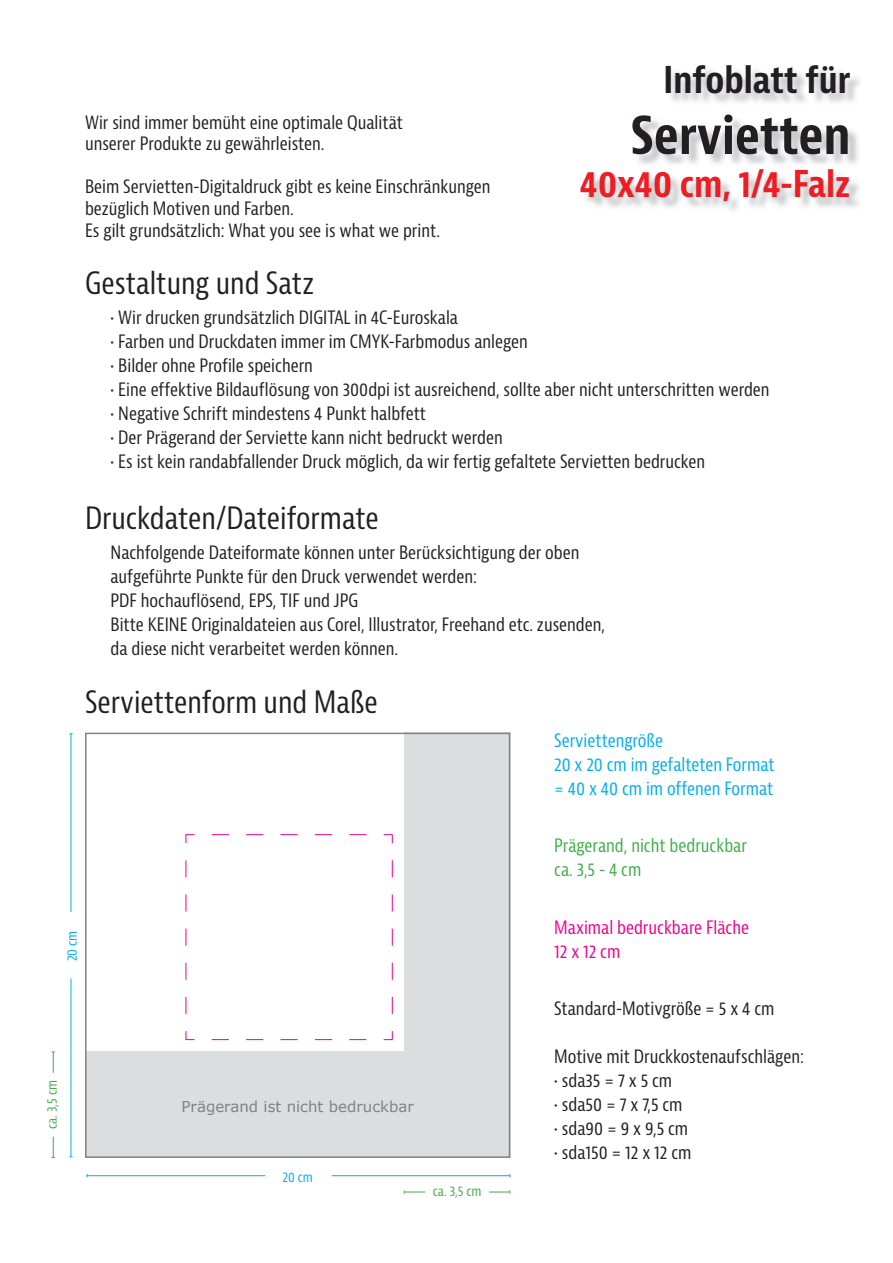
<style>
.page{position:relative;width:893px;height:1263px;background:#fff}
.page>*{position:absolute;margin:0;border:0;box-sizing:border-box;transform-origin:0 0}
.t1{font:700 condensed 51px "Bernina Sans";color:#231f20}
.t2{font:700 condensed 36px "Bernina Sans";color:#ee1d23}
.t3{font:700 condensed 36px "Bernina Sans";color:#231f20}
.t4{font:condensed 30px "Bernina Sans";color:#231f20}
.t5{font:condensed 18px/24px "Bernina Sans";color:#231f20}
.t6{font:condensed 18px/24px "Bernina Sans";color:#00aeef}
.t7{font:condensed 18px/24px "Bernina Sans";color:#40ae49}
.t8{font:condensed 18px/24px "Bernina Sans";color:#ed028c}
.t9{font:15px "Verdana";color:#808285}
.t10{font:condensed 13.5px "Bernina Sans";color:#40ae49}
.t11{font:condensed 13.5px "Bernina Sans";letter-spacing:-.005em;color:#00aeef}
</style>
<div class="page">
<img style="left:586px;top:70px;width:274px;height:140px">
<hr style="left:87px;top:1175px;width:178px;height:1px;background:#00aeef">
<hr style="left:332px;top:1175px;width:178px;height:1px;background:#00aeef">
<hr style="left:71px;top:978px;width:1px;height:179px;background:#00aeef">
<hr style="left:71px;top:734px;width:1px;height:178px;background:#00aeef">
<div style="left:404px;top:733px;width:106px;height:425px;background:#dcdddf"></div>
<div style="left:85px;top:1051px;width:425px;height:107px;background:#dcdddf"></div>
<div style="left:85px;top:733px;width:425px;height:425px;border:2px solid #808285"></div>
<svg style="left:404px;top:1190px;width:21px;height:4px"></svg>
<svg style="left:489px;top:1190px;width:21px;height:4px"></svg>
<svg style="left:52px;top:1136px;width:3px;height:22px"></svg>
<svg style="left:52px;top:1051px;width:3px;height:22px"></svg>
<svg style="left:185px;top:834px;width:208px;height:206px"></svg>
<p class="t5" style="left:85px;top:112px;width:319px;line-height:21.6px">Wir sind immer bemüht eine optimale Qualität unserer Produkte zu gewährleisten.</p>
<p class="t5" style="left:85px;top:176px;width:407px;line-height:21.6px">Beim Servietten-Digitaldruck gibt es keine Einschränkungen bezüglich Motiven und Farben.<br>Es gilt grundsätzlich: What you see is what we print.</p>
<h3 class="t4" style="left:85px;top:265px;width:230px">Gestaltung und Satz</h3>
<h2 class="t3" style="left:664px;top:58px;width:188px">Infoblatt für</h2>
<h1 class="t1" style="left:630px;top:104px;width:222px">Servietten</h1>
<h2 class="t2" style="left:580px;top:162px;width:272px">40x40 cm, 1/4-Falz</h2>
<p class="t5" style="left:111px;top:306px;width:349px">• Wir drucken grundsätzlich DIGITAL in 4C-Euroskala</p>
<p class="t5" style="left:111px;top:330px;width:419px">• Farben und Druckdaten immer im CMYK-Farbmodus anlegen</p>
<p class="t5" style="left:111px;top:354px;width:204px">• Bilder ohne Profile speichern</p>
<p class="t5" style="left:111px;top:378px;width:661px">• Eine effektive Bildauflösung von 300dpi ist ausreichend, sollte aber nicht unterschritten werden</p>
<p class="t5" style="left:111px;top:402px;width:317px">• Negative Schrift mindestens 4 Punkt halbfett</p>
<p class="t5" style="left:111px;top:426px;width:394px">• Der Prägerand der Serviette kann nicht bedruckt werden</p>
<p class="t5" style="left:111px;top:450px;width:596px">• Es ist kein randabfallender Druck möglich, da wir fertig gefaltete Servietten bedrucken</p>
<h3 class="t4" style="left:85px;top:500px;width:295px">Druckdaten/Dateiformate</h3>
<p class="t5" style="left:111px;top:541px;width:496px">Nachfolgende Dateiformate können unter Berücksichtigung der oben aufgeführte Punkte für den Druck verwendet werden:<br>PDF hochauflösend, EPS, TIF und JPG<br>Bitte KEINE Originaldateien aus Corel, Illustrator, Freehand etc. zusenden, da diese nicht verarbeitet werden können.</p>
<h3 class="t4" style="left:85px;top:684px;width:294px">Serviettenform und Maße</h3>
<p class="t6" style="left:554px;top:729px;width:222px">Serviettengröße<br>20 x 20 cm im gefalteten Format = 40 x 40 cm im offenen Format</p>
<p class="t11" style="left:64px;top:961px;width:32px;rotate:-90deg">20 cm</p>
<p class="t10" style="left:44px;top:1129px;width:50px;rotate:-90deg">ca. 3,5 cm</p>
<p class="t9" style="left:182px;top:1096px;width:234px">Prägerand ist nicht bedruckbar</p>
<p class="t11" style="left:282px;top:1168px;width:32px">20 cm</p>
<p class="t10" style="left:433px;top:1182px;width:50px">ca. 3,5 cm</p>
<p class="t7" style="left:554px;top:834px;width:194px">Prägerand, nicht bedruckbar ca. 3,5 - 4 cm</p>
<p class="t8" style="left:554px;top:915px;width:196px">Maximal bedruckbare Fläche<br>12 x 12 cm</p>
<p class="t5" style="left:554px;top:997px;width:222px">Standard-Motivgröße = 5 x 4 cm</p>
<p class="t5" style="left:554px;top:1045px;width:251px">Motive mit Druckkostenaufschlägen:</p>
<p class="t5" style="left:554px;top:1069px;width:119px">• sda35 = 7 x 5 cm</p>
<p class="t5" style="left:554px;top:1093px;width:130px">• sda50 = 7 x 7,5 cm</p>
<p class="t5" style="left:554px;top:1117px;width:135px">• sda90 = 9 x 9,5 cm</p>
<p class="t5" style="left:554px;top:1141px;width:139px">• sda150 = 12 x 12 cm</p>
</div>
